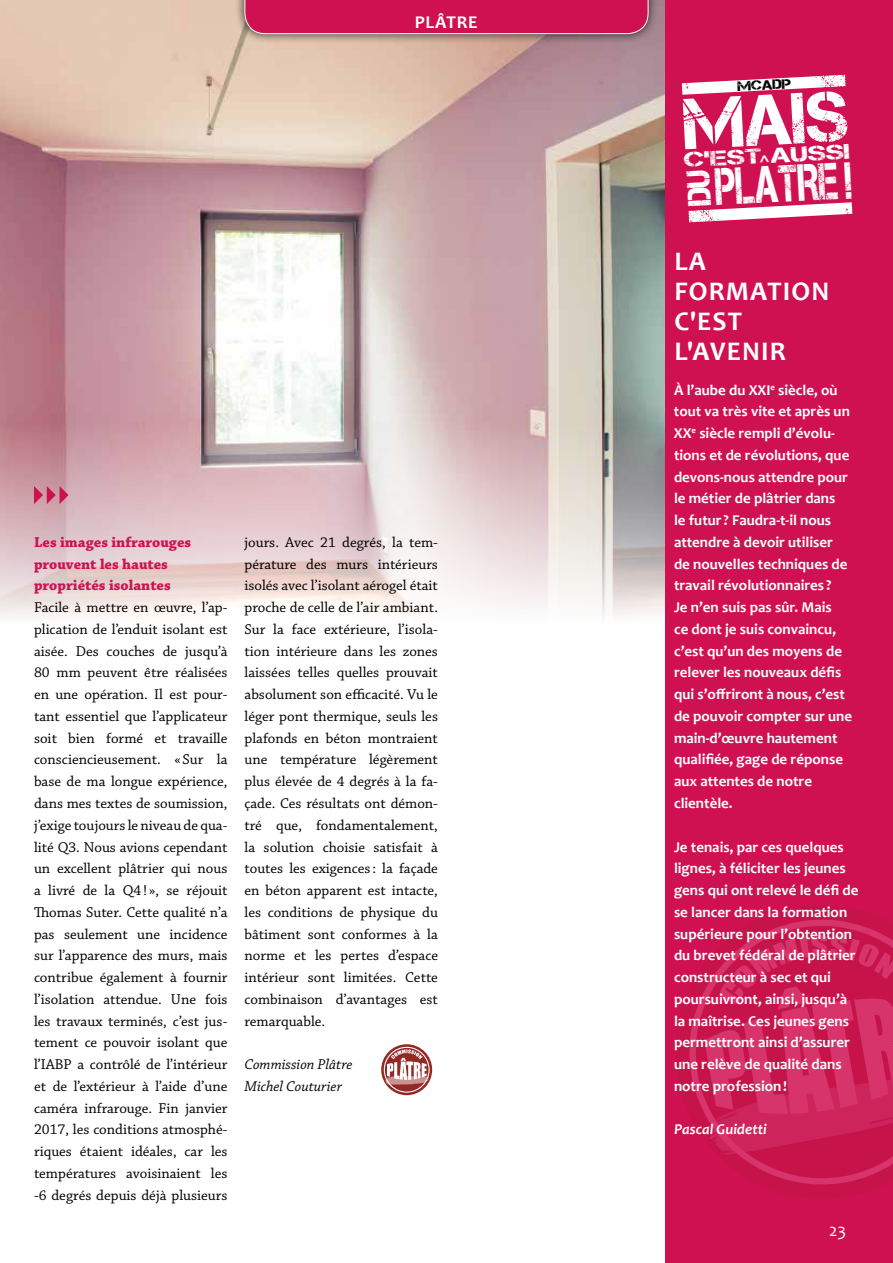
<style>
.page{position:relative;width:893px;height:1263px;background:#fff}
.page>*{position:absolute;margin:0;border:0;box-sizing:border-box;transform-origin:0 0}
.t1{font:72px "Captureit";color:#fff}
.t2{font:52.05px "Captureit";color:#fff;scale:.68 1}
.t3{font:700 27px/30px "Candara";letter-spacing:.04em;color:#fff}
.t4{font:21.15px "Captureit";color:#fff;scale:1.44 1}
.t5{font:700 18px "Candara";letter-spacing:.04em;color:#fff}
.t6{font:18px "Candara";color:#fff}
.t7{font:15px/21.8px "Chaparral Pro";color:#000;text-align:justify}
.t8{font:700 15px/21.8px "Candara";color:#fff}
.t9{font:700 15px/21.8px "Chaparral Pro";color:#cf1152}
.t10{font:italic 15px/21.8px "Chaparral Pro";color:#000}
.t11{font:italic 700 15px "Candara";color:#fff}
.t12{font:13.5px "Captureit";color:#000;scale:1.2 1}
</style>
<div class="page">
<img style="left:0;top:0;width:665px;height:617px">
<div style="left:665px;top:0;width:228px;height:1263px;background:#cf1152"></div>
<svg style="left:689px;top:919px;width:204px;height:266px;fill:#c6144b"></svg>
<svg style="left:704px;top:934px;width:189px;height:220px"></svg>
<svg style="left:682px;top:75px;width:164px;height:20px"></svg>
<div style="left:235px;top:0;width:423px;height:44px;background:#000;opacity:.75"></div>
<div style="left:244px;top:0;width:405px;height:34px;background:#cf1152"></div>
<svg style="left:381px;top:1044px;width:51px;height:51px"></svg>
<svg style="left:384px;top:1047px;width:46px;height:46px"></svg>
<svg style="left:34px;top:486px;width:35px;height:18px"></svg>
<svg style="left:688px;top:202px;width:164px;height:20px"></svg>
<p class="t5" style="left:415px;top:11px;width:64px">PLÂTRE</p>
<p class="t9" style="left:34px;top:532px;width:159px">Les images infrarouges prouvent les hautes propriétés isolantes</p>
<p class="t7" style="left:34px;top:597px;width:195px">Facile à mettre en œuvre, l’ap&shy;plication de l’enduit isolant est aisée. Des couches de jusqu’à 80 mm peuvent être réalisées en une opération. Il est pour&shy;tant essentiel que l’applicateur soit bien formé et travaille consciencieusement. « Sur la base de ma longue expérience, dans mes textes de soumission, j’exige toujours le niveau de qua&shy;lité Q3. Nous avions cependant un excellent plâtrier qui nous a livré de la Q4! », se réjouit Thomas Suter. Cette qualité n’a pas seulement une incidence sur l’apparence des murs, mais contribue également à fournir l’isolation attendue. Une fois les travaux terminés, c’est jus&shy;tement ce pouvoir isolant que l’IABP a contrôlé de l’intérieur et de l’extérieur à l’aide d’une caméra infrarouge. Fin janvier 2017, les conditions atmosphé&shy;riques étaient idéales, car les températures avoisinaient les -6 degrés depuis déjà plusieurs</p>
<p class="t7" style="left:244px;top:532px;width:195px">jours. Avec 21 degrés, la tem&shy;pérature des murs intérieurs isolés avec l’isolant aérogel était proche de celle de l’air ambiant.<br>Sur la face extérieure, l’isola&shy;tion intérieure dans les zones laissées telles quelles prouvait absolument son efficacité. Vu le léger pont thermique, seuls les plafonds en béton montraient une température légèrement plus élevée de 4 degrés à la fa&shy;çade. Ces résultats ont démon&shy;tré que, fondamentalement, la solution choisie satisfait à toutes les exigences : la façade en béton apparent est intacte, les conditions de physique du bâtiment sont conformes à la norme et les pertes d’espace intérieur sont limitées. Cette combinaison d’avantages est remarquable.</p>
<p class="t10" style="left:244px;top:1054px;width:110px">Commission Plâtre<br>Michel Couturier</p>
<p class="t12" style="left:737px;top:79px;width:46px;rotate:-3deg">MCADP</p>
<h1 class="t1" style="left:682px;top:84px;width:166px;rotate:-3deg">MAIS</h1>
<h2 class="t2" style="left:714px;top:158px;width:202px;rotate:-3deg">PLÂTRE !</h2>
<h3 class="t4" style="left:683px;top:148px;width:117px;rotate:-3deg">c’est aussi</h3>
<h3 class="t3" style="left:674px;top:246px;width:156px">LA<br>FORMATION<br>C'EST<br>L'AVENIR</h3>
<p class="t8" style="left:674px;top:379px;width:180px">À l’aube du XXI<sup>e</sup> siècle, où tout va très vite et après un<br>XX<sup>e</sup> siècle rempli d’évolu&shy;tions et de révolutions, que devons-nous attendre pour le métier de plâtrier dans<br>le futur? Faudra-t-il nous attendre à devoir utiliser de nouvelles techniques de travail révolutionnaires ?<br>Je n’en suis pas sûr. Mais<br>ce dont je suis convaincu, c’est qu’un des moyens de relever les nouveaux défis qui s’offriront à nous, c’est de pouvoir compter sur une main-d’œuvre hautement qualifiée, gage de réponse aux attentes de notre clientèle.</p>
<p class="t8" style="left:674px;top:835px;width:186px">Je tenais, par ces quelques lignes, à féliciter les jeunes gens qui ont relevé le défi de se lancer dans la formation supérieure pour l’obtention du brevet fédéral de plâtrier constructeur à sec et qui poursuivront, ainsi, jusqu’à la maîtrise. Ces jeunes gens permettront ainsi d’assurer une relève de qualité dans notre profession!</p>
<p class="t11" style="left:674px;top:1120px;width:94px">Pascal Guidetti</p>
<p class="t6" style="left:829px;top:1218px;width:19px">23</p>
</div>
